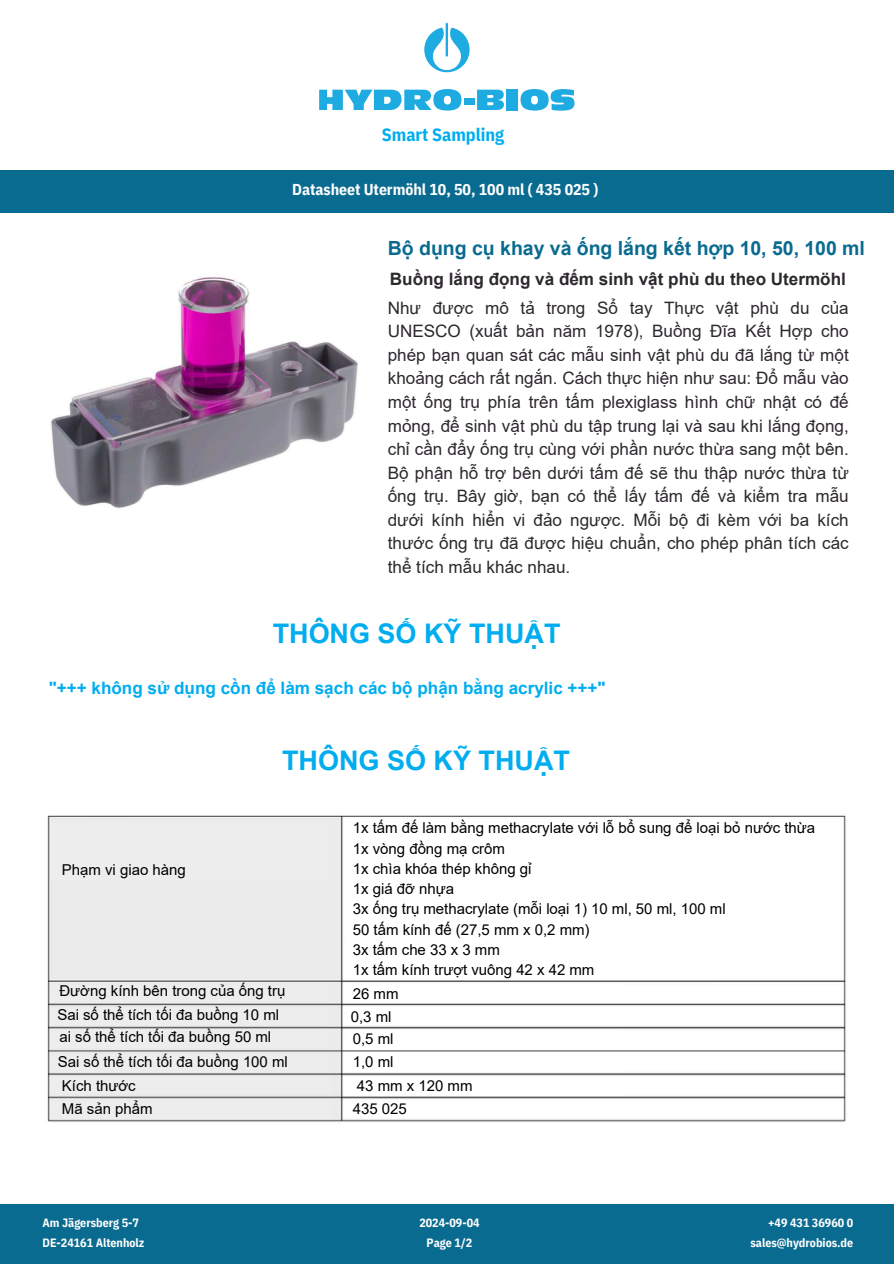
<style>
.page{position:relative;width:894px;height:1264px;background:#fff}
.page>*{position:absolute;margin:0;border:0;box-sizing:border-box;transform-origin:0 0}
.t1{font:700 27px "Arial";color:#00adef}
.t2{font:700 19.5px "Arial";color:#096b90}
.t3{font:700 18px "IBM Plex Sans Cond";color:#00adef}
.t4{font:17.1px/23.5px "Arial";color:#2d282e;text-align:justify}
.t5{font:700 17.1px "Arial";color:#00adef}
.t6{font:700 17.1px "Arial";color:#2d282e}
.t7{font:700 15.75px "IBM Plex Sans Cond";color:#fff}
.t8{font:15px/20.2px "Arial";color:#000}
.t9{font:700 12px/20.2px "IBM Plex Sans Cond";color:#fff}
</style>
<div class="page">
<svg style="left:424px;top:23px;width:45px;height:49px"></svg>
<div style="left:0;top:170px;width:893px;height:43px;background:#096b90"></div>
<svg style="left:319px;top:89px;width:142px;height:22px"></svg>
<div style="left:464px;top:99px;width:10px;height:5px;background:#1dabe2"></div>
<svg style="left:477px;top:90px;width:27px;height:20px"></svg>
<div style="left:506px;top:90px;width:11px;height:20px;background:#1dabe2"></div>
<svg style="left:520px;top:89px;width:54px;height:22px"></svg>
<img style="left:47px;top:815px;width:799px;height:45px">
<img style="left:47px;top:860px;width:799px;height:262px">
<div style="left:0;top:1203px;width:893px;height:60px;background:#096b90"></div>
<div style="left:51px;top:1055px;width:277px;height:15px;background:#ededed"></div>
<div style="left:345px;top:1029px;width:275px;height:17px;background:#fff"></div>
<div style="left:51px;top:1076px;width:281px;height:16px;background:#ededed"></div>
<div style="left:345px;top:1055px;width:275px;height:16px;background:#fff"></div>
<div style="left:345px;top:1079px;width:279px;height:16px;background:#fff"></div>
<div style="left:51px;top:1030px;width:277px;height:17px;background:#ededed"></div>
<div style="left:51px;top:823px;width:277px;height:56px;background:#ededed"></div>
<div style="left:345px;top:823px;width:371px;height:156px;background:#fff"></div>
<div style="left:51px;top:1100px;width:281px;height:17px;background:#ededed"></div>
<div style="left:345px;top:1101px;width:275px;height:17px;background:#fff"></div>
<div style="left:343px;top:1007px;width:275px;height:17px;background:#fff"></div>
<div style="left:51px;top:1008px;width:275px;height:18px;background:#ededed"></div>
<div style="left:345px;top:984px;width:275px;height:17px;background:#fff"></div>
<div style="left:51px;top:984px;width:277px;height:18px;background:#ededed"></div>
<img style="left:51px;top:276px;width:307px;height:232px">
<h3 class="t3" style="left:382px;top:122px;width:124px">Smart Sampling</h3>
<h1 class="t7" style="left:292px;top:179px;width:307px">Datasheet Utermöhl 10, 50, 100 ml ( 435 025 )</h1>
<h4 class="t2" style="left:388px;top:237px;width:478px">Bộ dụng cụ khay và ống lắng kết hợp 10, 50, 100 ml</h4>
<h5 class="t6" style="left:390px;top:269px;width:457px">Buồng lắng đọng và đếm sinh vật phù du theo Utermöhl</h5>
<h5 class="t4" style="left:387px;top:296px;width:462px">Như được mô tả trong Sổ tay Thực vật phù du của UNESCO (xuất bản năm 1978), Buồng Đĩa Kết Hợp cho phép bạn quan sát các mẫu sinh vật phù du đã lắng từ một khoảng cách rất ngắn. Cách thực hiện như sau: Đổ mẫu vào một ống trụ phía trên tấm plexiglass hình chữ nhật có đế mỏng, để sinh vật phù du tập trung lại và sau khi lắng đọng, chỉ cần đẩy ống trụ cùng với phần nước thừa sang một bên.<br>Bộ phận hỗ trợ bên dưới tấm đế sẽ thu thập nước thừa từ ống trụ. Bây giờ, bạn có thể lấy tấm đế và kiểm tra mẫu dưới kính hiển vi đảo ngược. Mỗi bộ đi kèm với ba kích thước ống trụ đã được hiệu chuẩn, cho phép phân tích các thể tích mẫu khác nhau.</h5>
<h5 class="t1" style="left:272px;top:619px;width:289px">THÔNG SỐ KỸ THUẬT</h5>
<h5 class="t5" style="left:49px;top:678px;width:558px">"+++ không sử dụng cồn để làm sạch các bộ phận bằng acrylic +++"</h5>
<h5 class="t8" style="left:62px;top:860px;width:125px">Phạm vi giao hàng</h5>
<p class="t1" style="left:282px;top:745px;width:289px">THÔNG SỐ KỸ THUẬT</p>
<h5 class="t8" style="left:353px;top:818px;width:464px">1x tấm đế làm bằng methacrylate với lỗ bổ sung để loại bỏ nước thừa<br>1x vòng đồng mạ crôm<br>1x chìa khóa thép không gỉ<br>1x giá đỡ nhựa<br>3x ống trụ methacrylate (mỗi loại 1) 10 ml, 50 ml, 100 ml<br>50 tấm kính đế (27,5 mm x 0,2 mm)<br>3x tấm che 33 x 3 mm<br>1x tấm kính trượt vuông 42 x 42 mm</h5>
<p class="t8" style="left:59px;top:981px;width:227px">Đường kính bên trong của ống trụ</p>
<p class="t8" style="left:353px;top:983px;width:47px">26 mm</p>
<h5 class="t8" style="left:57px;top:1004px;width:223px">Sai số thể tích tối đa buồng 10 ml</h5>
<h5 class="t8" style="left:351px;top:1006px;width:42px">0,3 ml</h5>
<h5 class="t8" style="left:59px;top:1026px;width:213px">ai số thể tích tối đa buồng 50 ml</h5>
<p class="t8" style="left:58px;top:1052px;width:231px">Sai số thể tích tối đa buồng 100 ml</p>
<h5 class="t8" style="left:62px;top:1075px;width:75px">Kích thước</h5>
<h2 class="t8" style="left:353px;top:1028px;width:42px">0,5 ml</h2>
<h5 class="t8" style="left:353px;top:1051px;width:42px">1,0 ml</h5>
<h5 class="t8" style="left:357px;top:1075px;width:117px">43 mm x 120 mm</h5>
<h5 class="t8" style="left:62px;top:1098px;width:92px">Mã sản phẩm</h5>
<h5 class="t8" style="left:353px;top:1098px;width:56px">435 025</h5>
<h3 class="t9" style="left:43px;top:1211px;width:103px">Am Jägersberg 5-7<br>DE-24161 Altenholz</h3>
<h1 class="t9" style="left:419px;top:1211px;width:62px;text-align:center">2024-09-04<br>Page 1/2</h1>
<p class="t9" style="left:750px;top:1211px;width:104px;text-align:right">+49 431 36960 0 sales@hydrobios.de</p>
</div>
